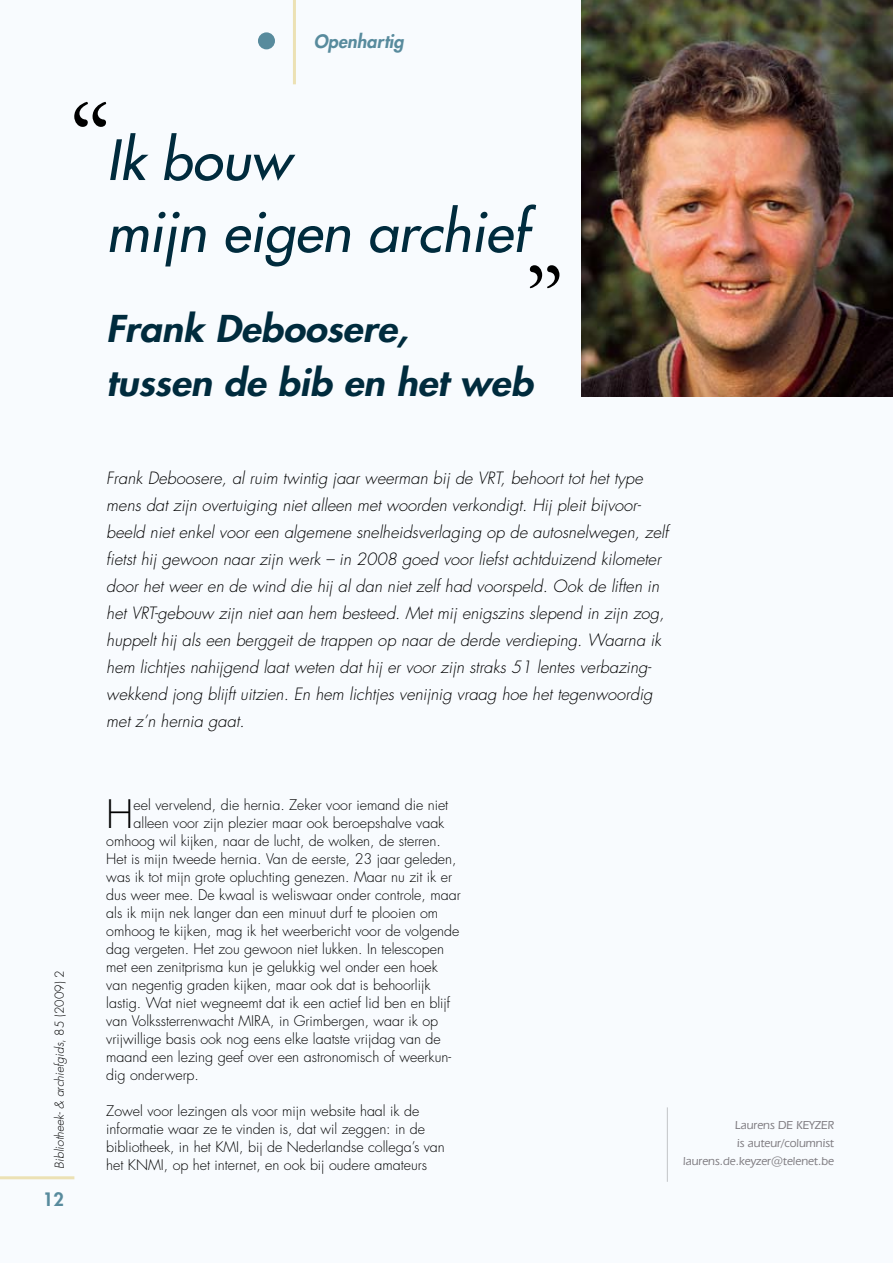
<style>
.page{position:relative;width:893px;height:1263px;background:#fff}
.page>*{position:absolute;margin:0;border:0;box-sizing:border-box;transform-origin:0 0}
.t1{font:108px "Adobe Garamond Pro";color:#000}
.t2{font:italic 54px/72px "Futura";color:#002b3d}
.t3{font:300 38.1px "Futura";color:#000}
.t4{font:italic 800 36px/54px "Futura";color:#002b3d;scale:1.1 1}
.t5{font:italic 800 18px "Futura";color:#588b9d}
.t6{font:800 18px "Futura";color:#588b9d}
.t7{font:italic 300 16.5px/27px "Futura";color:#000}
.t8{font:300 14.25px/18px "Futura";color:#000}
.t9{font:500 12px/18px "Eras IT Cby BT";color:#817e83;text-align:right}
.t10{font:italic 300 12px "Futura";color:#000}
.s1{font-style:normal}
</style>
<div class="page">
<hr style="left:293px;top:0;width:3px;height:84px;background:#ece1b4">
<div style="left:258px;top:32px;width:17px;height:17px;background:#588b9d;border-radius:50%"></div>
<hr style="left:0;top:1176px;width:74px;height:3px;background:#ece1b4">
<hr style="left:667px;top:1107px;width:1px;height:75px;background:#c2c4c7">
<img style="left:582px;top:0;width:311px;height:397px">
<h1 class="t1" style="left:68px;top:79px;width:45px">“</h1>
<p class="t5" style="left:314px;top:30px;width:91px">Openhartig</p>
<h2 class="t2" style="left:106px;top:124px;width:423px">Ik bouw<br>mijn eigen archief</h2>
<h1 class="t1" style="left:525px;top:242px;width:41px">”</h1>
<h3 class="t4" style="left:106px;top:302px;width:389px">Frank Deboosere,<br>tussen de bib en het web</h3>
<p class="t10" style="left:52px;top:1168px;width:200px;rotate:-90deg">Bibliotheek- &amp; archiefgids<span class="s1">, 85 (2009) 2</span></p>
<p class="t6" style="left:43px;top:1188px;width:22px">12</p>
<p class="t7" style="left:106px;top:465px;width:564px">Frank Deboosere, al ruim twintig jaar weerman bij de VRT, behoort tot het type mens dat zijn overtuiging niet alleen met woorden verkondigt. Hij pleit bijvoor&shy;beeld niet enkel voor een algemene snelheidsverlaging op de autosnelwegen, zelf fietst hij gewoon naar zijn werk – in 2008 goed voor liefst achtduizend kilometer door het weer en de wind die hij al dan niet zelf had voorspeld. Ook de liften in het VRT-gebouw zijn niet aan hem besteed. Met mij enigszins slepend in zijn zog, huppelt hij als een berggeit de trappen op naar de derde verdieping. Waarna ik hem lichtjes nahijgend laat weten dat hij er voor zijn straks 51 lentes verbazing&shy;wekkend jong blijft uitzien. En hem lichtjes venijnig vraag hoe het tegenwoordig met z’n hernia gaat.</p>
<h3 class="t3" style="left:106px;top:791px;width:29px">H</h3>
<p class="t8" style="left:134px;top:796px;width:316px">eel vervelend, die hernia. Zeker voor iemand die niet</p>
<p class="t8" style="left:134px;top:814px;width:312px">alleen voor zijn plezier maar ook beroepshalve vaak</p>
<p class="t8" style="left:106px;top:832px;width:336px">omhoog wil kijken, naar de lucht, de wolken, de sterren.</p>
<p class="t8" style="left:106px;top:850px;width:352px">Het is mijn tweede hernia. Van de eerste, 23 jaar geleden,</p>
<p class="t8" style="left:106px;top:868px;width:347px">was ik tot mijn grote opluchting genezen. Maar nu zit ik er</p>
<p class="t8" style="left:106px;top:886px;width:356px">dus weer mee. De kwaal is weliswaar onder controle, maar</p>
<p class="t8" style="left:106px;top:904px;width:333px">als ik mijn nek langer dan een minuut durf te plooien om</p>
<p class="t8" style="left:106px;top:922px;width:355px">omhoog te kijken, mag ik het weerbericht voor de volgende</p>
<p class="t8" style="left:106px;top:940px;width:339px">dag vergeten. Het zou gewoon niet lukken. In telescopen</p>
<p class="t8" style="left:106px;top:958px;width:333px">met een zenitprisma kun je gelukkig wel onder een hoek</p>
<p class="t8" style="left:106px;top:976px;width:326px">van negentig graden kijken, maar ook dat is behoorlijk</p>
<p class="t8" style="left:106px;top:994px;width:346px">lastig. Wat niet wegneemt dat ik een actief lid ben en blijf</p>
<p class="t8" style="left:106px;top:1012px;width:333px">van Volkssterrenwacht MIRA, in Grimbergen, waar ik op</p>
<p class="t8" style="left:106px;top:1030px;width:336px">vrijwillige basis ook nog eens elke laatste vrijdag van de</p>
<p class="t8" style="left:106px;top:1048px;width:346px">maand een lezing geef over een astronomisch of weerkun-</p>
<p class="t8" style="left:106px;top:1066px;width:94px">dig onderwerp.</p>
<p class="t8" style="left:106px;top:1102px;width:340px">Zowel voor lezingen als voor mijn website haal ik de informatie waar ze te vinden is, dat wil zeggen: in de bibliotheek, in het KMI, bij de Nederlandse collega’s van het KNMI, op het internet, en ook bij oudere amateurs</p>
<p class="t9" style="left:683px;top:1116px;width:152px">Laurens De Keyzer<br>is auteur/columnist laurens.de.keyzer@telenet.be</p>
</div>
